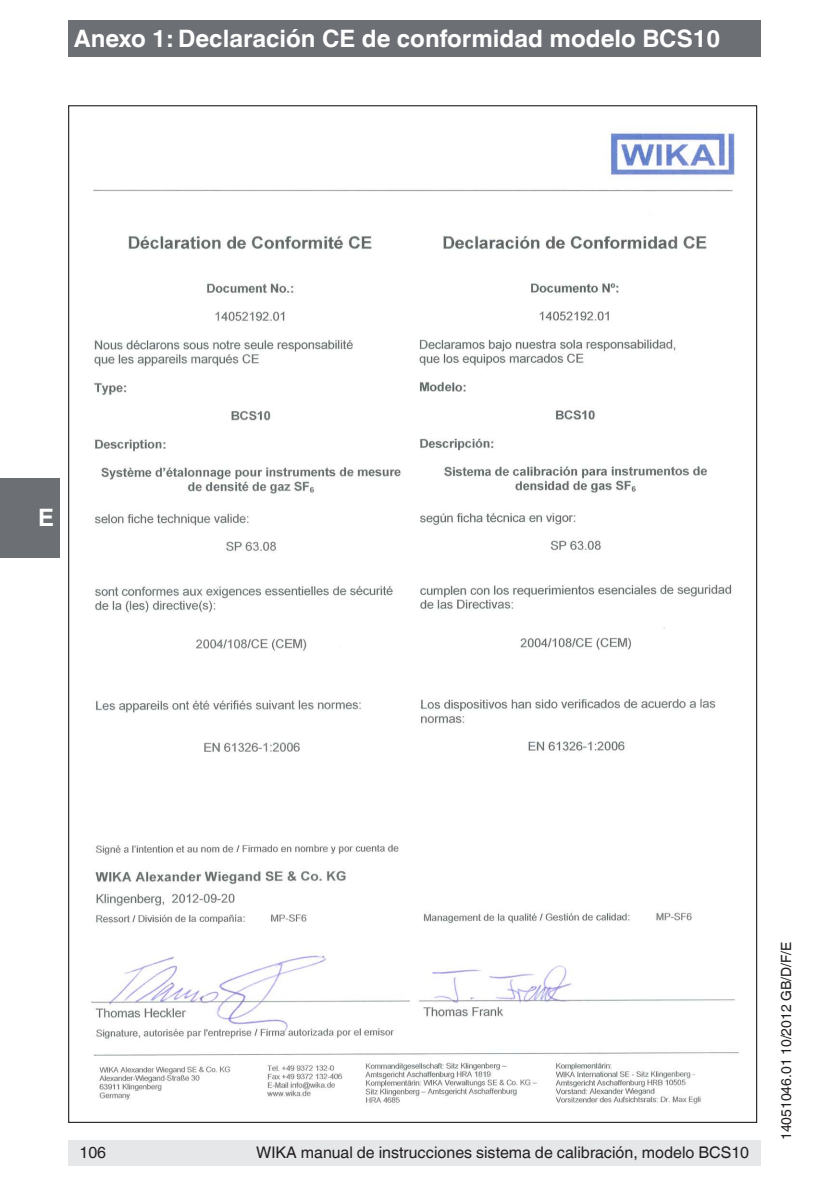
<style>
.page{position:relative;width:840px;height:1191px;background:#fff}
.page>*{position:absolute;margin:0;border:0;box-sizing:border-box;transform-origin:0 0}
.t1{font:700 24px "Helvetica World";color:#fff}
.t2{font:16px "Helvetica World";color:#231f20}
.t3{font:14px "Helvetica World";color:#231f20}
</style>
<div class="page">
<div style="left:68px;top:1140px;width:692px;height:25px;background:#e6e7e9"></div>
<div style="left:68px;top:20px;width:692px;height:37px;background:#6c6f74"></div>
<div style="left:0;top:478px;width:60px;height:79px;background:#6c6f74"></div>
<img style="left:91px;top:130px;width:648px;height:976px">
<h1 class="t1" style="left:74px;top:25px;width:647px">Anexo 1: Declaración CE de conformidad modelo BCS10</h1>
<h1 class="t1" style="left:38px;top:504px;width:17px">E</h1>
<p class="t2" style="left:79px;top:1143px;width:28px">106</p>
<p class="t2" style="left:256px;top:1143px;width:494px">WIKA manual de instrucciones sistema de calibración, modelo BCS10</p>
<p class="t3" style="left:777px;top:1140px;width:200px;rotate:-90deg">14051046.01 10/2012 GB/D/F/E</p>
</div>
